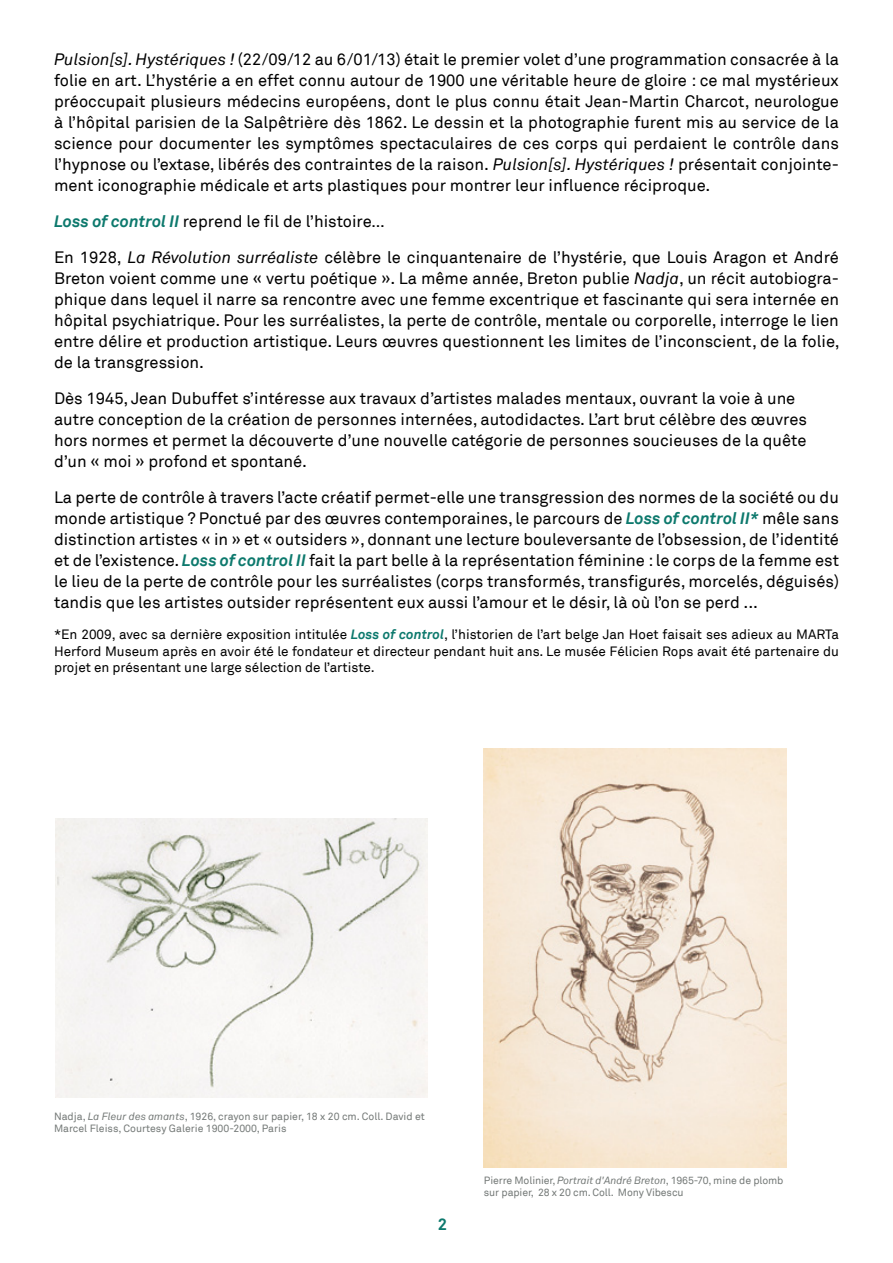
<style>
.page{position:relative;width:893px;height:1263px;background:#fff}
.page>*{position:absolute;margin:0;border:0;box-sizing:border-box;transform-origin:0 0}
.t1{font:16.5px/21px "Akkurat";color:#000;text-align:justify}
.t2{font:700 16.5px "Akkurat";color:#0d796d}
.t3{font:13.5px/16.2px "Akkurat";color:#000;text-align:justify}
.t4{font:10.5px/12px "Akkurat";letter-spacing:-.005em;color:#747977}
.s1{font-style:italic}
.s2{font-weight:700;font-style:italic;color:#0d796d}
</style>
<div class="page">
<img style="left:56px;top:818px;width:371px;height:280px">
<img style="left:484px;top:748px;width:303px;height:420px">
<p class="t1" style="left:54px;top:49px;width:786px"><span class="s1">Pulsion[s]. Hystériques !</span> (22/09/12 au 6/01/13) était le premier volet d’une programmation consacrée à la folie en art. L’hystérie a en effet connu autour de 1900 une véritable heure de gloire : ce mal mystérieux préoccupait plusieurs médecins européens, dont le plus connu était Jean-Martin Charcot, neurologue à l’hôpital parisien de la Salpêtrière dès 1862. Le dessin et la photographie furent mis au service de la science pour documenter les symptômes spectaculaires de ces corps qui perdaient le contrôle dans l’hypnose ou l’extase, libérés des contraintes de la raison. <span class="s1">Pulsion[s]. Hystériques !</span> présentait conjointe&shy;ment iconographie médicale et arts plastiques pour montrer leur influence réciproque.</p>
<p class="t1" style="left:54px;top:204px;width:786px;line-height:36px"><span class="s2">Loss of control II</span> reprend le fil de l’histoire…<br>En 1928, <span class="s1">La Révolution surréaliste</span> célèbre le cinquantenaire de l’hystérie, que Louis Aragon et André</p>
<p class="t1" style="left:54px;top:268px;width:787px">Breton voient comme une « vertu poétique ». La même année, Breton publie <span class="s1">Nadja</span>, un récit autobiogra&shy;phique dans lequel il narre sa rencontre avec une femme excentrique et fascinante qui sera internée en hôpital psychiatrique. Pour les surréalistes, la perte de contrôle, mentale ou corporelle, interroge le lien entre délire et production artistique. Leurs œuvres questionnent les limites de l’inconscient, de la folie, de la transgression.</p>
<p class="t1" style="left:54px;top:388px;width:755px;text-align:left">Dès 1945, Jean Dubuffet s’intéresse aux travaux d’artistes malades mentaux, ouvrant la voie à une autre conception de la création de personnes internées, autodidactes. L’art brut célèbre des œuvres hors normes et permet la découverte d’une nouvelle catégorie de personnes soucieuses de la quête d’un « moi » profond et spontané.</p>
<p class="t1" style="left:54px;top:487px;width:786px">La perte de contrôle à travers l’acte créatif permet-elle une transgression des normes de la société ou du monde artistique ? Ponctué par des œuvres contemporaines, le parcours de <span class="s2">Loss of control II*</span> mêle sans distinction artistes « in » et « outsiders », donnant une lecture bouleversante de l’obsession, de l’identité et de l’existence. <span class="s2">Loss of control II</span> fait la part belle à la représentation féminine : le corps de la femme est le lieu de la perte de contrôle pour les surréalistes (corps transformés, transfigurés, morcelés, déguisés) tandis que les artistes outsider représentent eux aussi l’amour et le désir, là où l’on se perd ...</p>
<p class="t3" style="left:54px;top:627px;width:786px">*En 2009, avec sa dernière exposition intitulée <span class="s2">Loss of control</span>, l’historien de l’art belge Jan Hoet faisait ses adieux au MARTa Herford Museum après en avoir été le fondateur et directeur pendant huit ans. Le musée Félicien Rops avait été partenaire du projet en présentant une large sélection de l’artiste.</p>
<p class="t4" style="left:54px;top:1111px;width:372px">Nadja, <span class="s1">La Fleur des amants</span>, 1926, crayon sur papier, 18 x 20 cm. Coll. David et<br>Marcel Fleiss, Courtesy Galerie 1900-2000, Paris</p>
<p class="t2" style="left:438px;top:1214px;width:11px">2</p>
<p class="t4" style="left:484px;top:1175px;width:301px">Pierre Molinier, <span class="s1">Portrait d'André Breton</span>, 1965-70, mine de plomb sur papier, 28 x 20 cm. Coll. Mony Vibescu</p>
</div>
